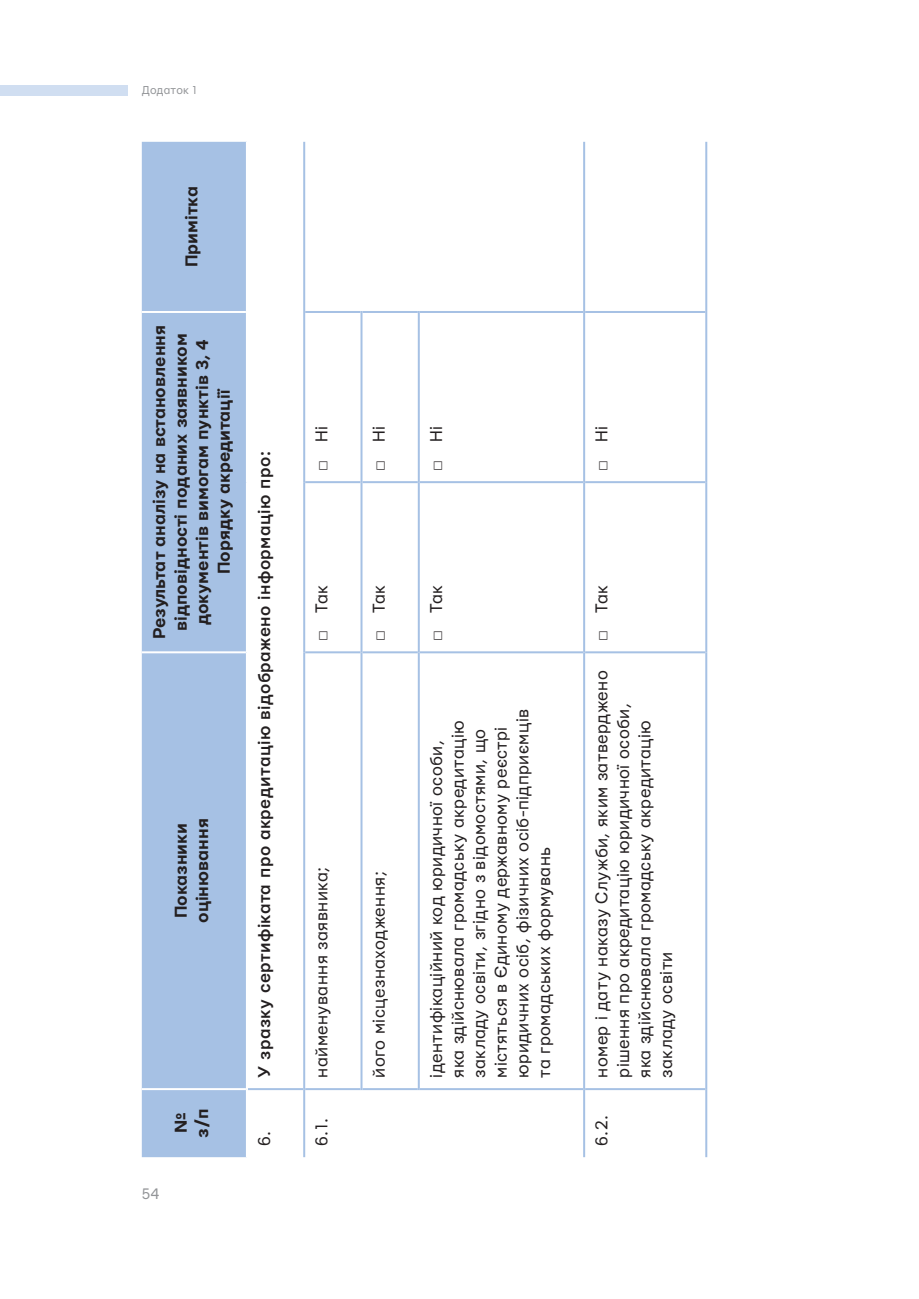
<style>
.page{position:relative;width:919px;height:1299px;background:#fff}
.page>*{position:absolute;margin:0;border:0;box-sizing:border-box;transform-origin:0 0}
.t1{font:18px/21.6px "Mariupol";letter-spacing:.025em;color:#231f20}
.t2{font:700 18px/21.6px "Mariupol";color:#231f20}
.t3{font:500 18px "Mariupol";letter-spacing:.025em;color:#231f20}
.t4{font:16px "Mariupol";color:#939598}
.t5{font:12px "Mariupol";letter-spacing:.025em;color:#939598}
.s1{font-family:"Times New Roman"}
</style>
<div class="page">
<div style="left:0;top:86px;width:127px;height:10px;background:#d0def1"></div>
<div style="left:142px;top:142px;width:104px;height:1015px;background:#a6c1e4"></div>
<hr style="left:248px;top:1088px;width:55px;height:2px;background:#a6c1e4">
<hr style="left:303px;top:1089px;width:2px;height:68px;background:#a6c1e4">
<hr style="left:303px;top:652px;width:2px;height:437px;background:#a6c1e4">
<hr style="left:305px;top:1088px;width:55px;height:2px;background:#a6c1e4">
<hr style="left:303px;top:482px;width:2px;height:170px;background:#a6c1e4">
<hr style="left:305px;top:651px;width:55px;height:2px;background:#a6c1e4">
<hr style="left:303px;top:312px;width:2px;height:170px;background:#a6c1e4">
<hr style="left:305px;top:481px;width:55px;height:2px;background:#a6c1e4">
<hr style="left:303px;top:142px;width:2px;height:170px;background:#a6c1e4">
<hr style="left:305px;top:311px;width:55px;height:2px;background:#a6c1e4">
<hr style="left:360px;top:652px;width:2px;height:438px;background:#a6c1e4">
<hr style="left:362px;top:1088px;width:56px;height:2px;background:#a6c1e4">
<hr style="left:360px;top:482px;width:2px;height:170px;background:#a6c1e4">
<hr style="left:362px;top:651px;width:56px;height:2px;background:#a6c1e4">
<hr style="left:360px;top:311px;width:2px;height:171px;background:#a6c1e4">
<hr style="left:362px;top:481px;width:56px;height:2px;background:#a6c1e4">
<hr style="left:362px;top:311px;width:56px;height:2px;background:#a6c1e4">
<hr style="left:418px;top:652px;width:2px;height:438px;background:#a6c1e4">
<hr style="left:420px;top:1088px;width:163px;height:2px;background:#a6c1e4">
<hr style="left:418px;top:482px;width:2px;height:170px;background:#a6c1e4">
<hr style="left:420px;top:651px;width:163px;height:2px;background:#a6c1e4">
<hr style="left:418px;top:311px;width:2px;height:171px;background:#a6c1e4">
<hr style="left:420px;top:481px;width:163px;height:2px;background:#a6c1e4">
<hr style="left:420px;top:311px;width:163px;height:2px;background:#a6c1e4">
<hr style="left:583px;top:1089px;width:2px;height:68px;background:#a6c1e4">
<hr style="left:583px;top:652px;width:2px;height:437px;background:#a6c1e4">
<hr style="left:585px;top:1088px;width:120px;height:2px;background:#a6c1e4">
<hr style="left:583px;top:482px;width:2px;height:170px;background:#a6c1e4">
<hr style="left:585px;top:651px;width:120px;height:2px;background:#a6c1e4">
<hr style="left:583px;top:312px;width:2px;height:170px;background:#a6c1e4">
<hr style="left:585px;top:481px;width:120px;height:2px;background:#a6c1e4">
<hr style="left:583px;top:142px;width:2px;height:170px;background:#a6c1e4">
<hr style="left:585px;top:311px;width:120px;height:2px;background:#a6c1e4">
<hr style="left:705px;top:1089px;width:2px;height:68px;background:#a6c1e4">
<hr style="left:705px;top:652px;width:2px;height:437px;background:#a6c1e4">
<hr style="left:705px;top:482px;width:2px;height:170px;background:#a6c1e4">
<hr style="left:705px;top:312px;width:2px;height:170px;background:#a6c1e4">
<hr style="left:705px;top:142px;width:2px;height:170px;background:#a6c1e4">
<hr style="left:142px;top:1088px;width:104px;height:2px;background:#fff">
<hr style="left:142px;top:651px;width:104px;height:2px;background:#fff">
<hr style="left:142px;top:311px;width:104px;height:2px;background:#fff">
<p class="t5" style="left:142px;top:83px;width:57px">Додаток 1</p>
<p class="t2" style="left:181px;top:267px;width:83px;rotate:-90deg">Примітка</p>
<p class="t2" style="left:148px;top:639px;width:316px;text-align:center;rotate:-90deg">Результат аналізу на встановлення відповідності поданих заявником документів вимогам пунктів 3, 4<br>Порядку акредитації</p>
<p class="t2" style="left:170px;top:923px;width:106px;rotate:-90deg">Показники оцінювання</p>
<p class="t2" style="left:170px;top:1137px;width:31px;rotate:-90deg">№ з/п</p>
<p class="t4" style="left:142px;top:1185px;width:19px">54</p>
<p class="t3" style="left:255px;top:1077px;width:628px;rotate:-90deg">У зразку сертифіката про акредитацію відображено інформацію про:</p>
<p class="t1" style="left:253px;top:1145px;width:17px;rotate:-90deg">6.</p>
<p class="t1" style="left:311px;top:471px;width:46px;rotate:-90deg"><span class="s1">□</span> Ні</p>
<p class="t1" style="left:311px;top:641px;width:57px;rotate:-90deg"><span class="s1">□</span> Так</p>
<p class="t1" style="left:311px;top:1077px;width:212px;rotate:-90deg">найменування заявника;</p>
<p class="t1" style="left:311px;top:1145px;width:29px;rotate:-90deg">6.1.</p>
<p class="t1" style="left:368px;top:471px;width:46px;rotate:-90deg"><span class="s1">□</span> Ні</p>
<p class="t1" style="left:425px;top:471px;width:46px;rotate:-90deg"><span class="s1">□</span> Ні</p>
<p class="t1" style="left:590px;top:471px;width:46px;rotate:-90deg"><span class="s1">□</span> Ні</p>
<p class="t1" style="left:368px;top:641px;width:57px;rotate:-90deg"><span class="s1">□</span> Так</p>
<p class="t1" style="left:368px;top:1077px;width:208px;rotate:-90deg">його місцезнаходження;</p>
<p class="t1" style="left:425px;top:641px;width:57px;rotate:-90deg"><span class="s1">□</span> Так</p>
<p class="t1" style="left:425px;top:1077px;width:370px;rotate:-90deg">ідентифікаційний код юридичної особи, яка здійснювала громадську акредитацію закладу освіти, згідно з відомостями, що містяться в Єдиному державному реєстрі юридичних осіб, фізичних осіб-підприємців та громадських формувань</p>
<p class="t1" style="left:590px;top:641px;width:57px;rotate:-90deg"><span class="s1">□</span> Так</p>
<p class="t1" style="left:590px;top:1077px;width:409px;rotate:-90deg">номер і дату наказу Служби, яким затверджено рішення про акредитацію юридичної особи,<br>яка здійснювала громадську акредитацію закладу освіти</p>
<p class="t1" style="left:590px;top:1145px;width:32px;rotate:-90deg">6.2.</p>
</div>
